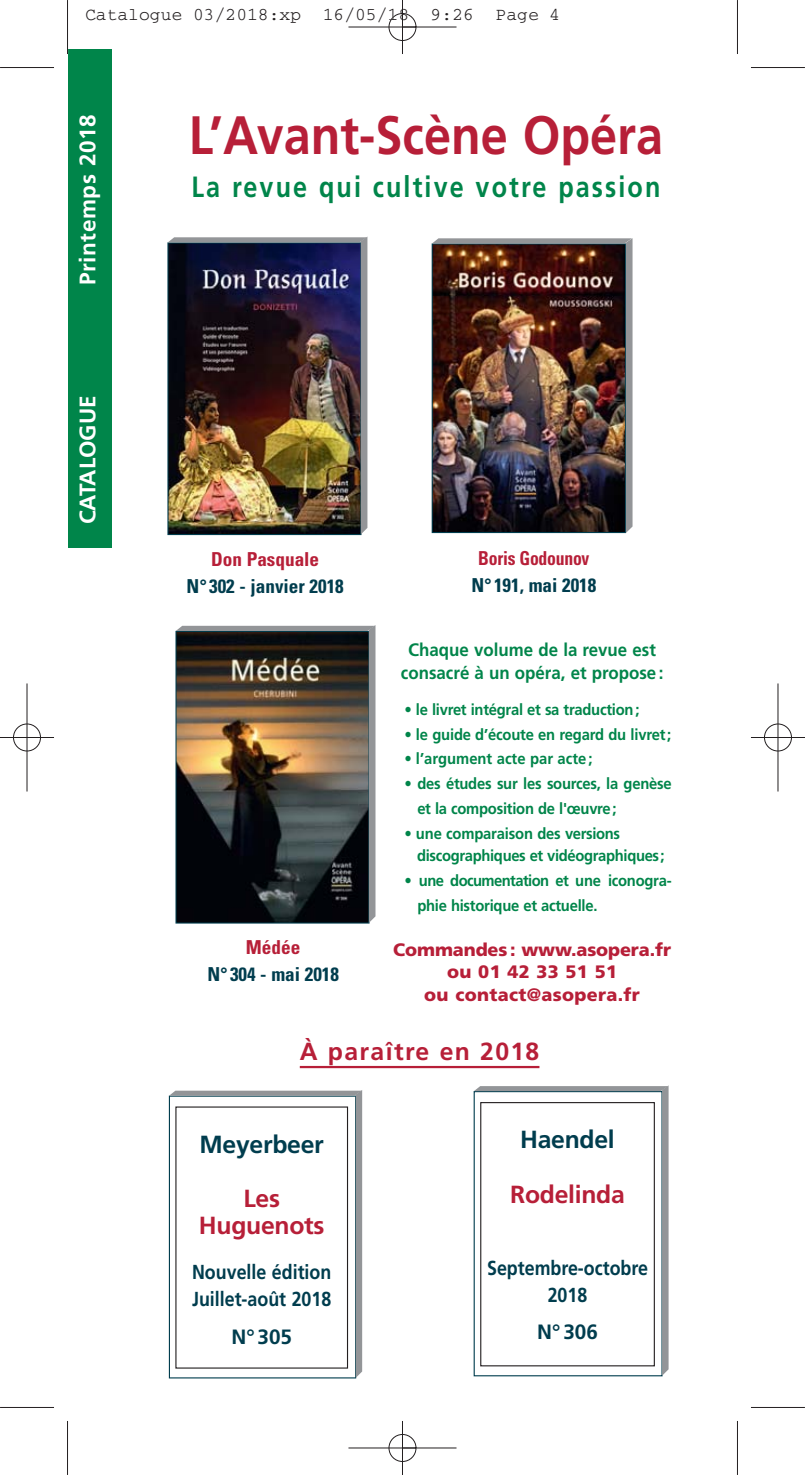
<style>
.page{position:relative;width:805px;height:1475px;background:#fff}
.page>*{position:absolute;margin:0;border:0;box-sizing:border-box;transform-origin:0 0}
.t1{font:700 54px "Frutiger";color:#b71f38;scale:.9 1}
.t2{font:700 29.25px "Frutiger";letter-spacing:.085em;color:#00854a;scale:.86 1}
.t3{font:700 24.75px/27px "Frutiger";letter-spacing:-.01em;color:#b71f38;text-align:center}
.t4{font:700 24.75px "Frutiger";letter-spacing:-.01em;color:#003d4e}
.t5{font:700 24.75px "Frutiger";letter-spacing:.055em;color:#b71f38}
.t6{font:700 22.5px "Frutiger";letter-spacing:.03em;color:#fff}
.t7{font:700 22.5px "Frutiger";color:#fff}
.t8{font:700 20.7px "Frutiger";color:#003d4e}
.t9{font:700 20.25px/27px "Frutiger";color:#003d4e;text-align:center;scale:.88 1}
.t10{font:700 condensed 19.12px "Univers";color:#003d4e}
.t11{font:700 condensed 19.12px "Univers";color:#b71f38}
.t12{font:700 condensed 19.12px "Univers";color:#b71f38;scale:.92 1}
.t13{font:900 18px/22.5px "Frutiger";letter-spacing:.02em;color:#b71f38;text-align:center}
.t14{font:700 18px/22.5px "Frutiger";color:#00854a;text-align:center}
.t15{font:18px "Courier";color:#231f20}
.t16{font:700 15.75px/24.8px "Frutiger";letter-spacing:-.015em;color:#00854a;scale:.94 1}
.s1{font-weight:400}
</style>
<div class="page">
<div style="left:68px;top:49px;width:43px;height:498px;background:#00854a"></div>
<img style="left:168px;top:237px;width:199px;height:297px">
<img style="left:432px;top:238px;width:200px;height:295px">
<img style="left:176px;top:625px;width:199px;height:298px">
<svg style="left:474px;top:1086px;width:194px;height:289px"></svg>
<div style="left:481px;top:1102px;width:173px;height:263px;background:#fff"></div>
<div style="left:480px;top:1102px;width:175px;height:264px;border:1px solid #231f20"></div>
<svg style="left:169px;top:1090px;width:193px;height:287px"></svg>
<div style="left:176px;top:1107px;width:171px;height:260px;background:#fff"></div>
<div style="left:175px;top:1106px;width:173px;height:262px;border:1px solid #231f20"></div>
<hr style="left:300px;top:1065px;width:239px;height:3px;background:#b71f38">
<hr style="left:67px;top:0;width:1px;height:54px;background:#231f20">
<hr style="left:0;top:67px;width:54px;height:1px;background:#231f20">
<hr style="left:737px;top:0;width:1px;height:54px;background:#231f20">
<hr style="left:751px;top:67px;width:54px;height:1px;background:#231f20">
<hr style="left:67px;top:1420px;width:1px;height:54px;background:#231f20">
<hr style="left:0;top:1406px;width:54px;height:1px;background:#231f20">
<hr style="left:737px;top:1420px;width:1px;height:54px;background:#231f20">
<hr style="left:751px;top:1406px;width:54px;height:1px;background:#231f20">
<div style="left:388px;top:13px;width:28px;height:28px;border:1px solid #fff;border-radius:50%"></div>
<div style="left:388px;top:1433px;width:28px;height:28px;border:1px solid #fff;border-radius:50%"></div>
<div style="left:764px;top:723px;width:28px;height:28px;border:1px solid #fff;border-radius:50%"></div>
<hr style="left:348px;top:27px;width:108px;height:1px;background:#231f20">
<hr style="left:348px;top:1447px;width:108px;height:1px;background:#231f20">
<hr style="left:27px;top:683px;width:1px;height:108px;background:#231f20">
<hr style="left:777px;top:683px;width:1px;height:108px;background:#231f20">
<hr style="left:402px;top:0;width:1px;height:54px;background:#231f20">
<hr style="left:402px;top:1420px;width:1px;height:54px;background:#231f20">
<hr style="left:0;top:737px;width:54px;height:1px;background:#231f20">
<hr style="left:751px;top:737px;width:54px;height:1px;background:#231f20">
<div style="left:389px;top:13px;width:27px;height:28px;border:1px solid #231f20;border-radius:50%"></div>
<div style="left:389px;top:1434px;width:27px;height:27px;border:1px solid #231f20;border-radius:50%"></div>
<div style="left:13px;top:723px;width:28px;height:28px;border:1px solid #231f20;border-radius:50%"></div>
<div style="left:764px;top:723px;width:27px;height:28px;border:1px solid #231f20;border-radius:50%"></div>
<p class="t15" style="left:85px;top:9px;width:477px">Catalogue 03/2018:xp 16/05/18 9:26 Page 4</p>
<h3 class="t6" style="left:79px;top:285px;width:173px;rotate:-90deg">Printemps 2018</h3>
<h3 class="t7" style="left:79px;top:524px;width:130px;rotate:-90deg">CATALOGUE</h3>
<h1 class="t1" style="left:189px;top:114px;width:528px">L’Avant-Scène Opéra</h1>
<h2 class="t2" style="left:191px;top:175px;width:546px">La revue qui cultive votre passion</h2>
<p class="t11" style="left:211px;top:552px;width:110px">Don Pasquale</p>
<p class="t10" style="left:186px;top:579px;width:159px">N°302 - janvier 2018</p>
<p class="t11" style="left:246px;top:940px;width:56px">Médée</p>
<p class="t10" style="left:207px;top:967px;width:133px">N°304 - mai 2018</p>
<p class="t12" style="left:478px;top:551px;width:122px">Boris Godounov</p>
<p class="t10" style="left:471px;top:578px;width:126px">N°191, mai 2018</p>
<p class="t14" style="left:401px;top:640px;width:264px">Chaque volume de la revue est consacré à un opéra, et propose:</p>
<p class="t16" style="left:404px;top:698px;width:251px"><span class="s1">•</span> le livret intégral et sa traduction;</p>
<p class="t16" style="left:404px;top:723px;width:285px"><span class="s1">•</span> le guide d’écoute en regard du livret;</p>
<p class="t16" style="left:404px;top:747px;width:201px"><span class="s1">•</span> l’argument acte par acte;</p>
<p class="t16" style="left:417px;top:772px;width:272px;text-indent:-13px"><span class="s1">•</span> des études sur les sources, la genèse et la composition de l'œuvre;</p>
<p class="t16" style="left:417px;top:823px;width:265px;line-height:22.5px;text-indent:-13px"><span class="s1">•</span> une comparaison des versions discographiques et vidéographiques;</p>
<p class="t16" style="left:417px;top:869px;width:272px;text-indent:-13px"><span class="s1">•</span> une documentation et une iconogra&shy;phie historique et actuelle.</p>
<p class="t13" style="left:393px;top:939px;width:279px">Commandes : www.asopera.fr ou 01 42 33 51 51<br>ou contact@asopera.fr</p>
<h3 class="t5" style="left:300px;top:1041px;width:241px">À paraître en 2018</h3>
<h3 class="t4" style="left:199px;top:1134px;width:126px">Meyerbeer</h3>
<h3 class="t3" style="left:199px;top:1186px;width:127px">Les<br>Huguenots</h3>
<p class="t9" style="left:192px;top:1260px;width:160px;text-align:left">Nouvelle édition<br>Juillet-août 2018</p>
<h3 class="t8" style="left:231px;top:1328px;width:62px">N° 305</h3>
<h3 class="t4" style="left:520px;top:1129px;width:96px">Haendel</h3>
<h3 class="t3" style="left:510px;top:1182px;width:116px">Rodelinda</h3>
<p class="t9" style="left:487px;top:1255px;width:184px">Septembre-octobre<br>2018</p>
<h3 class="t8" style="left:537px;top:1323px;width:62px">N° 306</h3>
</div>
